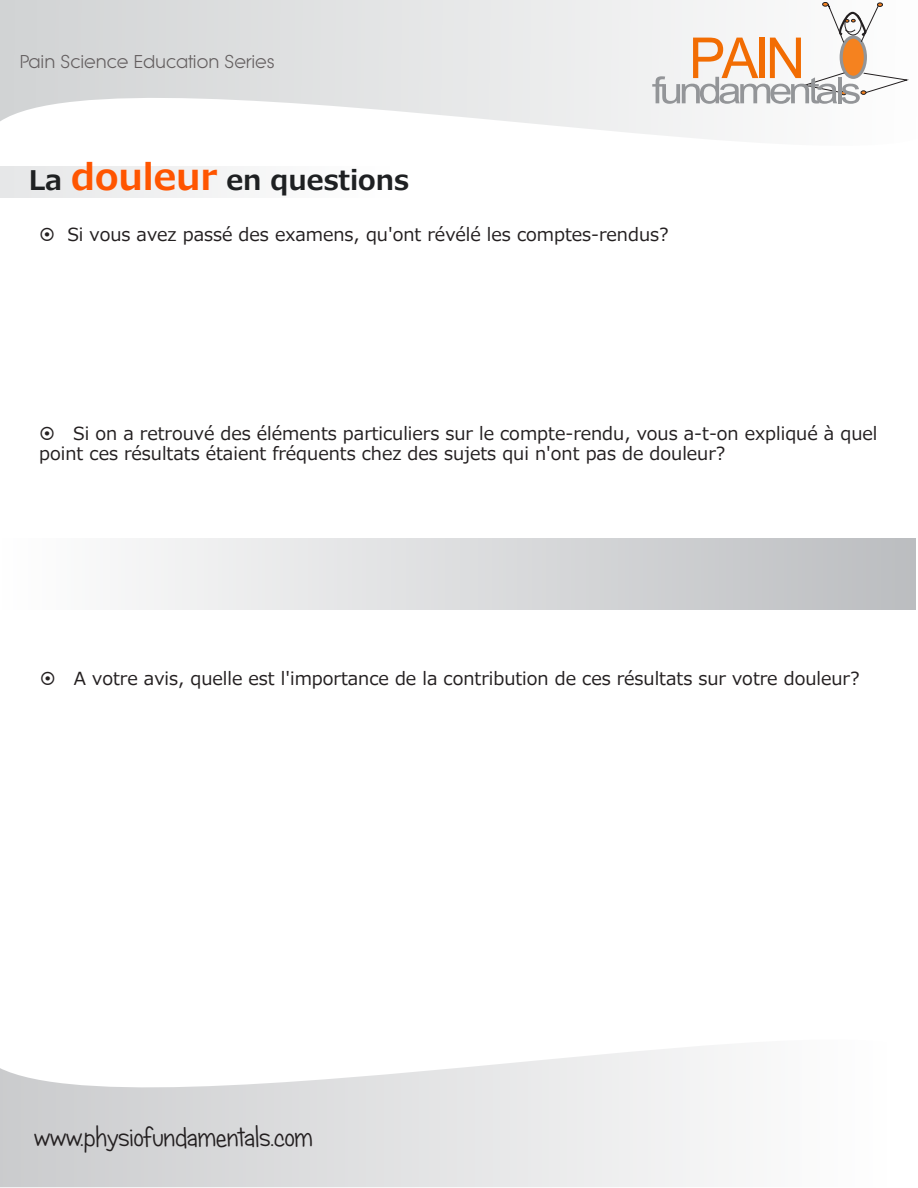
<style>
.page{position:relative;width:918px;height:1188px;background:#fff}
.page>*{position:absolute;margin:0;border:0;box-sizing:border-box;transform-origin:0 0}
.t1{font:86.7px "Browallia New";color:#f26d03}
.t2{font:56.85px "Browallia New";letter-spacing:-.065em;color:#939598;scale:1.15 1}
.t3{font:27px "Candy Round BTN";color:#231f20}
.t4{font:700 27px "Meiryo";color:#1e2022}
.t5{font:18px/19.4px "Meiryo";color:#231f20}
.t6{font:18px "Beatnik SF";color:#635e5f}
.s1{font-size:36px;color:#f50}
</style>
<div class="page">
<svg style="left:0;top:0;width:867px;height:167px"></svg>
<div style="left:840px;top:35px;width:27px;height:44px;background:#f5821f;border:3px solid #939598;border-radius:50%"></div>
<svg style="left:822px;top:2px;width:61px;height:42px"></svg>
<svg style="left:861px;top:72px;width:48px;height:23px"></svg>
<svg style="left:801px;top:72px;width:46px;height:23px"></svg>
<div style="left:0;top:167px;width:391px;height:31px;background:#f2f3f3"></div>
<div style="left:0;top:539px;width:916px;height:71px;background:linear-gradient(to right,#fefefe,#bbbdc0)"></div>
<svg style="left:0;top:1045px;width:718px;height:142px"></svg>
<p class="t6" style="left:20px;top:52px;width:256px">Pain Science Education Series</p>
<h1 class="t1" style="left:689px;top:5px;width:118px">PAIN</h1>
<h2 class="t2" style="left:652px;top:56px;width:184px">fundamentals</h2>
<h3 class="t4" style="left:29px;top:161px;width:382px">La <span class="s1">douleur</span> en questions</h3>
<p class="t5" style="left:67px;top:225px;width:603px">Si vous avez passé des examens, qu'ont révélé les comptes-rendus?</p>
<p class="t5" style="left:39px;top:425px;width:840px;text-indent:34px">Si on a retrouvé des éléments particuliers sur le compte-rendu, vous a-t-on expliqué à quel point ces résultats étaient fréquents chez des sujets qui n'ont pas de douleur?</p>
<p class="t5" style="left:74px;top:670px;width:787px">A votre avis, quelle est l'importance de la contribution de ces résultats sur votre douleur?</p>
<h3 class="t3" style="left:34px;top:1121px;width:281px">www.physiofundamentals.com</h3>
</div>
